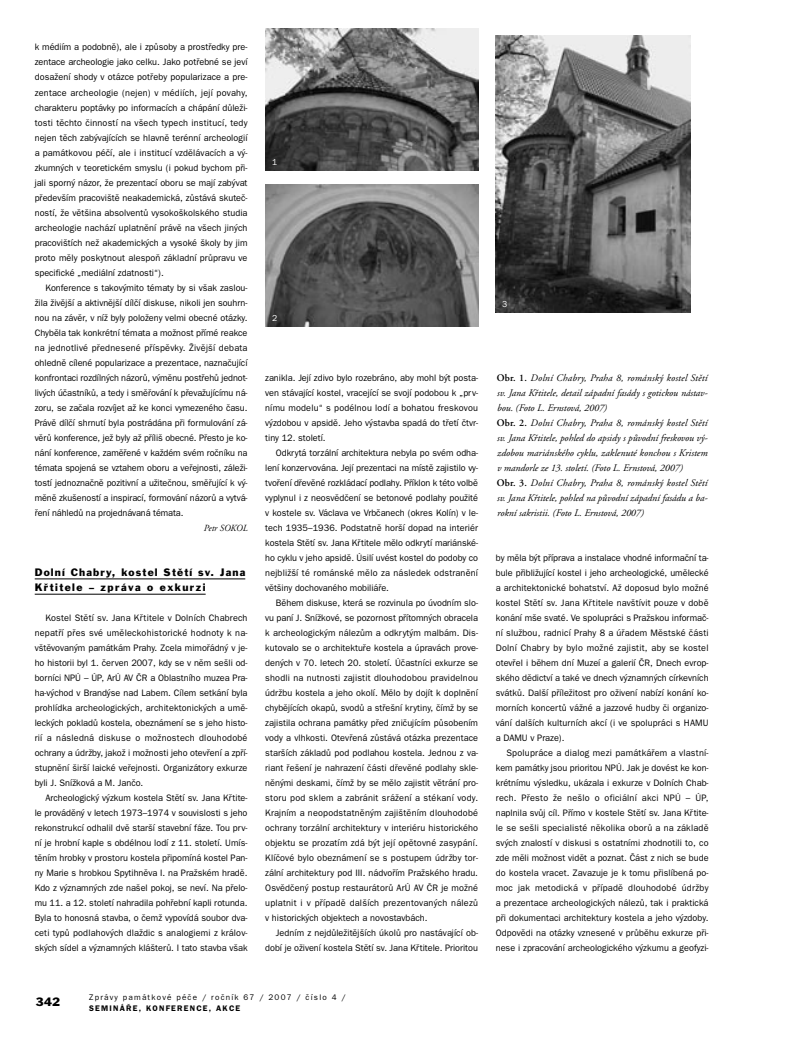
<style>
.page{position:relative;width:797px;height:1052px;background:#fff}
.page>*{position:absolute;margin:0;border:0;box-sizing:border-box;transform-origin:0 0}
.t1{font:11.25px "Franklin Gothic CE";color:#000}
.t2{font:italic 10px/15px "Adobe Garamond CE";color:#000}
.t3{font:10px/15px "Franklin Gothic CE";letter-spacing:.115em;color:#000}
.t4{font:9.38px/15px "Franklin Gothic CE";color:#000;text-align:justify}
.t5{font:italic 9.38px "Adobe Garamond CE";color:#000}
.t6{font:8.75px "Franklin Gothic CE";color:#fff}
.t7{font:8.12px "Franklin Gothic CE";letter-spacing:.15em;color:#000}
.t8{font:600 8.12px "Franklin Gothic CE";letter-spacing:.15em;color:#000}
.s1{font-weight:600;font-style:normal}
</style>
<div class="page">
<hr style="left:35px;top:578px;width:210px;height:1px;background:#000">
<hr style="left:35px;top:594px;width:170px;height:1px;background:#000">
<img style="left:265px;top:28px;width:213px;height:142px">
<img style="left:495px;top:35px;width:195px;height:277px">
<img style="left:265px;top:184px;width:213px;height:142px">
<p class="t4" style="left:35px;top:41px;width:214px">k médiím a podobnû), ale i zpÛsoby a prostfiedky pre&shy;zentace archeologie jako celku. Jako potfiebné se jeví dosaÏení shody v otázce potfieby popularizace a pre&shy;zentace archeologie (nejen) v médiích, její povahy, charakteru poptávky po informacích a chápání dÛleÏi&shy;tosti tûchto ãinností na v‰ech typech institucí, tedy nejen tûch zab˘vajících se hlavnû terénní archeologií a památkovou péãí, ale i institucí vzdûlávacích a v˘- zkumn˘ch v teoretickém smyslu (i pokud bychom pfii&shy;jali sporn˘ názor, Ïe prezentací oboru se mají zab˘vat pfiedev‰ím pracovi‰tû neakademická, zÛstává skuteã&shy;ností, Ïe vût‰ina absolventÛ vysoko‰kolského studia archeologie nachází uplatnûní právû na v‰ech jin˘ch pracovi‰tích neÏ akademick˘ch a vysoké ‰koly by jim proto mûly poskytnout alespoÀ základní prÛpravu ve specifické „mediální zdatnosti“).</p>
<p class="t4" style="left:35px;top:281px;width:214px;text-indent:11px">Konference s takov˘mito tématy by si v‰ak zaslou-Ïila Ïivûj‰í a aktivnûj‰í dílãí diskuse, nikoli jen souhrn&shy;nou na závûr, v níÏ byly poloÏeny velmi obecné otázky.<br>Chybûla tak konkrétní témata a moÏnost pfiímé reakce na jednotlivé pfiednesené pfiíspûvky. Îivûj‰í debata ohlednû cílené popularizace a prezentace, naznaãující konfrontaci rozdíln˘ch názorÛ, v˘mûnu postfiehÛ jednot&shy;liv˘ch úãastníkÛ, a tedy i smûfiování k pfievaÏujícímu ná&shy;zoru, se zaãala rozvíjet aÏ ke konci vymezeného ãasu.<br>Právû dílãí shrnutí byla postrádána pfii formulování zá&shy;vûrÛ konference, jeÏ byly aÏ pfiíli‰ obecné. Pfiesto je ko&shy;nání konference, zamûfiené v kaÏdém svém roãníku na témata spojená se vztahem oboru a vefiejnosti, záleÏi&shy;tostí jednoznaãnû pozitivní a uÏiteãnou, smûfiující k v˘- mûnû zku‰eností a inspirací, formování názorÛ a vytvá&shy;fiení náhledÛ na projednávaná témata.</p>
<p class="t5" style="left:203px;top:524px;width:45px">Petr SOKOL</p>
<p class="t3" style="left:35px;top:565px;width:212px">Dolní Chabry, kostel Stûtí sv. Jana<br>Kfititele – zpráva o exkurzi</p>
<p class="t4" style="left:35px;top:611px;width:214px;text-indent:11px">Kostel Stûtí sv. Jana Kfititele v Dolních Chabrech nepatfií pfies své umûleckohistorické hodnoty k na&shy;v‰tûvovan˘m památkám Prahy. Zcela mimofiádn˘ v je&shy;ho historii byl 1. ãerven 2007, kdy se v nûm se‰li od&shy;borníci NPÚ – ÚP, ArÚ AV âR a Oblastního muzea Pra&shy;ha-v˘chod v Brand˘se nad Labem. Cílem setkání byla prohlídka archeologick˘ch, architektonick˘ch a umû&shy;leck˘ch pokladÛ kostela, obeznámení se s jeho histo&shy;rií a následná diskuse o moÏnostech dlouhodobé ochrany a údrÏby, jakoÏ i moÏnosti jeho otevfiení a zpfií&shy;stupnûní ‰ir‰í laické vefiejnosti. Organizátory exkurze byli J. SníÏková a M. Janão.</p>
<p class="t4" style="left:35px;top:791px;width:214px;text-indent:11px">Archeologick˘ v˘zkum kostela Stûtí sv. Jana Kfitite&shy;le provádûn˘ v letech 1973–1974 v souvislosti s jeho rekonstrukcí odhalil dvû star‰í stavební fáze. Tou prv&shy;ní je hrobní kaple s obdélnou lodí z 11. století. Umís&shy;tûním hrobky v prostoru kostela pfiipomíná kostel Pan&shy;ny Marie s hrobkou Spytihnûva I. na PraÏském hradû.<br>Kdo z v˘znamn˘ch zde na‰el pokoj, se neví. Na pfielo&shy;mu 11. a 12. století nahradila pohfiební kapli rotunda.<br>Byla to honosná stavba, o ãemÏ vypovídá soubor dva&shy;ceti typÛ podlahov˘ch dlaÏdic s analogiemi z králov&shy;sk˘ch sídel a v˘znamn˘ch klá‰terÛ. I tato stavba v‰ak</p>
<p class="t6" style="left:272px;top:158px;width:7px">1</p>
<p class="t6" style="left:272px;top:314px;width:7px">2</p>
<p class="t4" style="left:265px;top:371px;width:214px">zanikla. Její zdivo bylo rozebráno, aby mohl b˘t posta&shy;ven stávající kostel, vracející se svojí podobou k „prv&shy;nímu modelu“ s podélnou lodí a bohatou freskovou v˘zdobou v apsidû. Jeho v˘stavba spadá do tfietí ãtvr&shy;tiny 12. století.</p>
<p class="t4" style="left:265px;top:446px;width:214px;text-indent:11px">Odkrytá torzální architektura nebyla po svém odha&shy;lení konzervována. Její prezentaci na místû zajistilo vy&shy;tvofiení dfievûné rozkládací podlahy. Pfiíklon k této volbû vyplynul i z neosvûdãení se betonové podlahy pouÏité v kostele sv. Václava ve Vrbãanech (okres Kolín) v le&shy;tech 1935–1936. Podstatnû hor‰í dopad na interiér kostela Stûtí sv. Jana Kfititele mûlo odkrytí mariánské&shy;ho cyklu v jeho apsidû. Úsilí uvést kostel do podoby co nejbliÏ‰í té románské mûlo za následek odstranûní vût‰iny dochovaného mobiliáfie.</p>
<p class="t4" style="left:265px;top:596px;width:214px;text-indent:11px">Bûhem diskuse, která se rozvinula po úvodním slo&shy;vu paní J. SníÏkové, se pozornost pfiítomn˘ch obracela k archeologick˘m nálezÛm a odkryt˘m malbám. Dis&shy;kutovalo se o architektufie kostela a úpravách prove&shy;den˘ch v 70. letech 20. století. Úãastníci exkurze se shodli na nutnosti zajistit dlouhodobou pravidelnou údrÏbu kostela a jeho okolí. Mûlo by dojít k doplnûní chybûjících okapÛ, svodÛ a stfie‰ní krytiny, ãímÏ by se zajistila ochrana památky pfied zniãujícím pÛsobením vody a vlhkosti. Otevfiená zÛstává otázka prezentace star‰ích základÛ pod podlahou kostela. Jednou z va&shy;riant fie‰ení je nahrazení ãásti dfievûné podlahy skle&shy;nûn˘mi deskami, ãímÏ by se mûlo zajistit vûtrání pro&shy;storu pod sklem a zabránit sráÏení a stékaní vody.<br>Krajním a neopodstatnûn˘m zaji‰tûním dlouhodobé ochrany torzální architektury v interiéru historického objektu se prozatím zdá b˘t její opûtovné zasypání.<br>Klíãové bylo obeznámení se s postupem údrÏby tor&shy;zální architektury pod III. nádvofiím PraÏského hradu.<br>Osvûdãen˘ postup restaurátorÛ ArÚ AV âR je moÏné uplatnit i v pfiípadû dal‰ích prezentovan˘ch nálezÛ v historick˘ch objektech a novostavbách.</p>
<p class="t4" style="left:265px;top:926px;width:214px;text-align:right">Jedním z nejdÛleÏitûj‰ích úkolÛ pro nastávající ob&shy;dobí je oÏivení kostela Stûtí sv. Jana Kfititele. Prioritou</p>
<p class="t1" style="left:36px;top:997px;width:26px">342</p>
<p class="t7" style="left:89px;top:993px;width:258px">Zprávy památkové péãe / roãník 67 / 2007 / ãíslo 4 /</p>
<p class="t8" style="left:89px;top:1004px;width:153px">SEMINÁ¤E, KONFERENCE, AKCE</p>
<p class="t6" style="left:502px;top:300px;width:7px">3</p>
<p class="t2" style="left:496px;top:371px;width:212px"><span class="s1">Obr. 1.</span> Dolní Chabry, Praha 8, románsk˘ kostel Stûtí sv. Jana Kfititele, detail západní fasády s gotickou nástav&shy;bou. (Foto L. Ernstová, 2007)<br><span class="s1">Obr. 2.</span> Dolní Chabry, Praha 8, románsk˘ kostel Stûtí sv. Jana Kfititele, pohled do apsidy s pÛvodní freskovou v˘- zdobou mariánského cyklu, zaklenuté konchou s Kristem v mandorle ze 13. století. (Foto L. Ernstová, 2007)<br><span class="s1">Obr. 3.</span> Dolní Chabry, Praha 8, románsk˘ kostel Stûtí sv. Jana Kfititele, pohled na pÛvodní západní fasádu a ba&shy;rokní sakristii. (Foto L. Ernstová, 2007)</p>
<p class="t4" style="left:495px;top:551px;width:214px">by mûla b˘t pfiíprava a instalace vhodné informaãní ta&shy;bule pfiibliÏující kostel i jeho archeologické, umûlecké a architektonické bohatství. AÏ doposud bylo moÏné kostel Stûtí sv. Jana Kfititele nav‰tívit pouze v dobû konání m‰e svaté. Ve spolupráci s PraÏskou informaã&shy;ní sluÏbou, radnicí Prahy 8 a úfiadem Mûstské ãásti Dolní Chabry by bylo moÏné zajistit, aby se kostel otevfiel i bûhem dní Muzeí a galerií âR, Dnech evrop&shy;ského dûdictví a také ve dnech v˘znamn˘ch církevních svátkÛ. Dal‰í pfiíleÏitost pro oÏivení nabízí konání ko&shy;morních koncertÛ váÏné a jazzové hudby ãi organizo&shy;vání dal‰ích kulturních akcí (i ve spolupráci s HAMU a DAMU v Praze).</p>
<p class="t4" style="left:495px;top:746px;width:214px;text-indent:11px">Spolupráce a dialog mezi památkáfiem a vlastní&shy;kem památky jsou prioritou NPÚ. Jak je dovést ke kon&shy;krétnímu v˘sledku, ukázala i exkurze v Dolních Chab&shy;rech. Pfiesto Ïe ne‰lo o oficiální akci NPÚ – ÚP, naplnila svÛj cíl. Pfiímo v kostele Stûtí sv. Jana Kfitite&shy;le se se‰li specialisté nûkolika oborÛ a na základû sv˘ch znalostí v diskusi s ostatními zhodnotili to, co zde mûli moÏnost vidût a poznat. âást z nich se bude do kostela vracet. Zavazuje je k tomu pfiislíbená po&shy;moc jak metodická v pfiípadû dlouhodobé údrÏby a prezentace archeologick˘ch nálezÛ, tak i praktická pfii dokumentaci architektury kostela a jeho v˘zdoby.<br>Odpovûdi na otázky vznesené v prÛbûhu exkurze pfii&shy;nese i zpracování archeologického v˘zkumu a geofyzi-</p>
</div>
